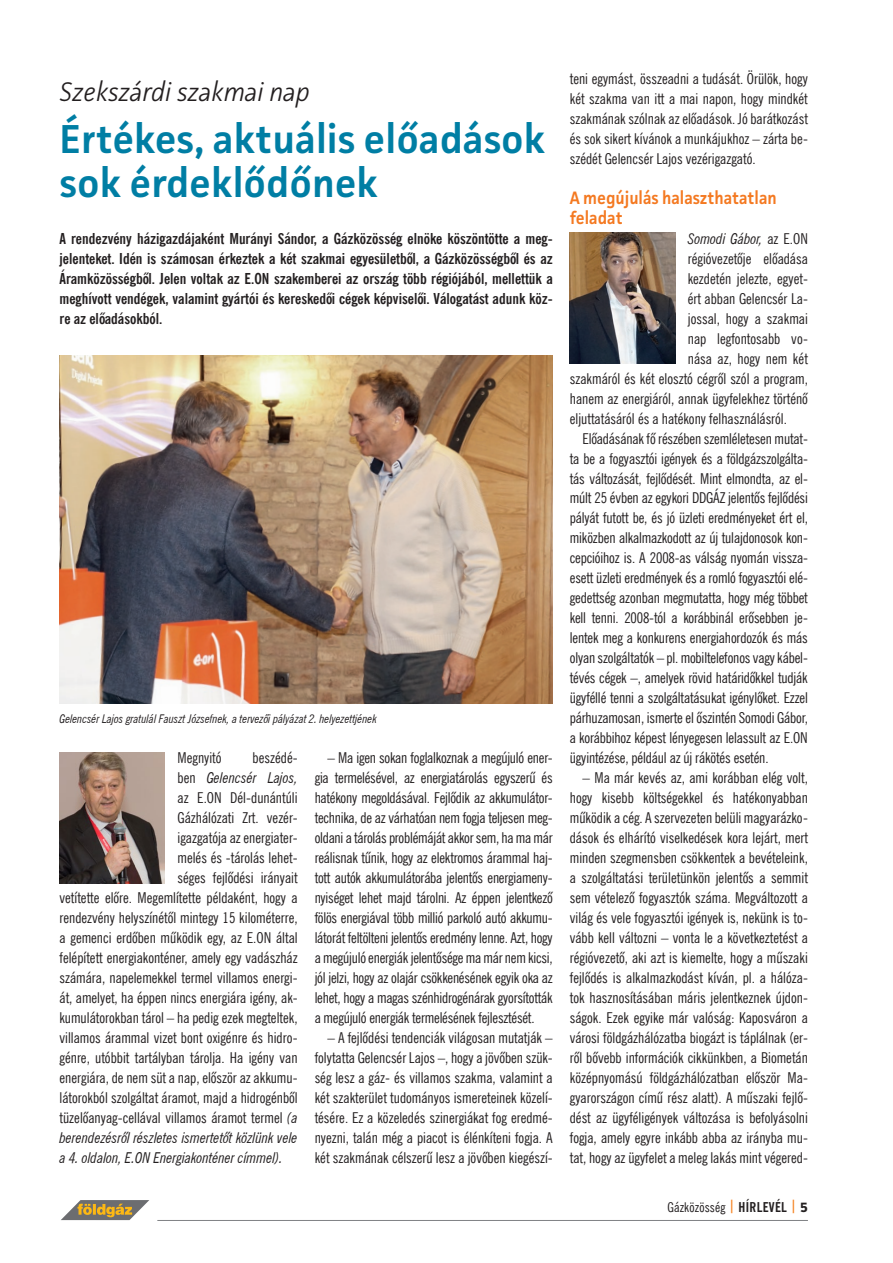
<style>
.page{position:relative;width:893px;height:1263px;background:#fff}
.page>*{position:absolute;margin:0;border:0;box-sizing:border-box;transform-origin:0 0}
.cim{font:600 40.5px/43.5px "Facit";color:#007ea4}
.cim_-_2{font:italic 300 27px "Facit";color:#231f20}
.cim_-_koz{font:600 18px/20px "Facit";color:#f47921;scale:.92 1}
.szoveg{font:15px/20px "News Gothic Condensed";color:#231f20;text-align:justify}
.szoveg_-_tompa{font:15px "News Gothic Condensed";color:#231f20}
.szoveg_-_tompa-2{font:700 condensed 15px/20px "News Gothic";color:#231f20;text-align:justify}
.szoveg_-_tompa-3{font:italic condensed 15px "News Gothic";color:#231f20}
.t1{font:13.5px "News Gothic Condensed";letter-spacing:.01em;color:#231f20}
.kepala{font:italic condensed 12px "News Gothic";color:#231f20}
.s1{font-family:"News Gothic Condensed";font-style:normal;font-stretch:normal}
.s2{font-family:"News Gothic";font-style:italic;font-stretch:condensed}
.s3{font-family:"News Gothic";font-weight:700;font-stretch:condensed;color:#f58220}
.s4{font-family:"News Gothic";font-weight:700;font-stretch:condensed}
.s5{font-family:"Facit";font-weight:700}
</style>
<div class="page">
<hr style="left:157px;top:1220px;width:651px;height:1px;background:#808285">
<svg style="left:61px;top:1200px;width:88px;height:20px"></svg>
<img style="left:60px;top:356px;width:493px;height:347px">
<img style="left:60px;top:752px;width:105px;height:131px">
<img style="left:570px;top:232px;width:105px;height:132px">
<p class="cim_-_2" style="left:60px;top:75px;width:252px">Szekszárdi szakmai nap</p>
<p class="cim" style="left:60px;top:117px;width:487px">Értékes, aktuális előadások sok érdeklődőnek</p>
<p class="szoveg_-_tompa-2" style="left:60px;top:228px;width:495px">A rendezvény házigazdájaként Murányi Sándor, a Gázközösség elnöke köszöntötte a meg&shy;jelenteket. Idén is számosan érkeztek a két szakmai egyesületbôl, a Gázközösségbôl és az Áramközösségbôl. Jelen voltak az E.ON szakemberei az ország több régiójából, mellettük a meghívott vendégek, valamint gyártói és kereskedôi cégek képviselôi. Válogatást adunk köz&shy;re az elôadásokból.</p>
<p class="kepala" style="left:60px;top:712px;width:319px">Gelencsér Lajos gratulál Fauszt Józsefnek, a tervezôi pályázat 2. helyezettjének</p>
<p class="szoveg_-_tompa" style="left:178px;top:749px;width:46px">Megnyitó</p>
<p class="szoveg_-_tompa" style="left:253px;top:749px;width:47px">beszédé-</p>
<p class="szoveg_-_tompa-3" style="left:178px;top:769px;width:122px"><span class="s1">ben</span> Gelencsér Lajos,</p>
<p class="szoveg_-_tompa" style="left:178px;top:789px;width:122px">az E.ON Dél-dunántúli</p>
<p class="szoveg_-_tompa" style="left:178px;top:809px;width:122px">Gázhálózati Zrt. vezér-</p>
<p class="szoveg_-_tompa" style="left:178px;top:829px;width:122px">igazgatója az energiater-</p>
<p class="szoveg_-_tompa" style="left:178px;top:849px;width:122px">melés és -tárolás lehet-</p>
<p class="szoveg_-_tompa" style="left:178px;top:869px;width:122px">séges fejlôdési irányait</p>
<p class="szoveg_-_tompa" style="left:60px;top:889px;width:240px">vetítette elôre. Megemlítette példaként, hogy a</p>
<p class="szoveg_-_tompa" style="left:60px;top:909px;width:240px">rendezvény helyszínétôl mintegy 15 kilométerre,</p>
<p class="szoveg_-_tompa" style="left:60px;top:929px;width:240px">a gemenci erdôben mûködik egy, az E.ON által</p>
<p class="szoveg_-_tompa" style="left:60px;top:949px;width:240px">felépített energiakonténer, amely egy vadászház</p>
<p class="szoveg_-_tompa" style="left:60px;top:969px;width:240px">számára, napelemekkel termel villamos energi-</p>
<p class="szoveg_-_tompa" style="left:60px;top:989px;width:240px">át, amelyet, ha éppen nincs energiára igény, ak-</p>
<p class="szoveg_-_tompa" style="left:60px;top:1009px;width:240px">kumulátorokban tárol – ha pedig ezek megteltek,</p>
<p class="szoveg_-_tompa" style="left:60px;top:1029px;width:240px">villamos árammal vizet bont oxigénre és hidro-</p>
<p class="szoveg_-_tompa" style="left:60px;top:1049px;width:240px">génre, utóbbit tartályban tárolja. Ha igény van</p>
<p class="szoveg_-_tompa" style="left:60px;top:1069px;width:240px">energiára, de nem süt a nap, elôször az akkumu-</p>
<p class="szoveg_-_tompa" style="left:60px;top:1089px;width:240px">látorokból szolgáltat áramot, majd a hidrogénbôl</p>
<p class="szoveg_-_tompa" style="left:60px;top:1109px;width:240px">tüzelôanyag-cellával villamos áramot termel <span class="s2">(a</span></p>
<p class="szoveg_-_tompa-3" style="left:60px;top:1129px;width:240px">berendezésrôl részletes ismertetôt közlünk vele</p>
<p class="szoveg_-_tompa-3" style="left:60px;top:1149px;width:225px">a 4. oldalon, E.ON Energiakonténer címmel).</p>
<p class="szoveg" style="left:315px;top:748px;width:240px;text-indent:13px">– Ma igen sokan foglalkoznak a megújuló ener&shy;gia termelésével, az energiatárolás egyszerû és hatékony megoldásával. Fejlôdik az akkumulátor&shy;technika, de az várhatóan nem fogja teljesen meg&shy;oldani a tárolás problémáját akkor sem, ha ma már reálisnak tûnik, hogy az elektromos árammal haj&shy;tott autók akkumulátorába jelentôs energiamen - nyiséget lehet majd tárolni. Az éppen jelentkezô fölös energiával több millió parkoló autó akkumu&shy;látorát feltölteni jelentôs eredmény lenne. Azt, hogy a megújuló energiák jelentôsége ma már nem kicsi, jól jelzi, hogy az olajár csökkenésének egyik oka az lehet, hogy a magas szénhidrogénárak gyorsították a megújuló energiák termelésének fejlesztését.</p>
<p class="szoveg" style="left:315px;top:1028px;width:240px;text-indent:13px">– A fejlôdési tendenciák világosan mutatják – folytatta Gelencsér Lajos –, hogy a jövôben szük&shy;ség lesz a gáz- és villamos szakma, valamint a két szakterület tudományos ismereteinek közelí&shy;tésére. Ez a közeledés szinergiákat fog eredmé&shy;nyezni, talán még a piacot is élénkíteni fogja. A két szakmának célszerû lesz a jövôben kiegészí-</p>
<p class="szoveg" style="left:570px;top:68px;width:240px">teni egymást, összeadni a tudását. Örülök, hogy két szakma van itt a mai napon, hogy mindkét szakmának szólnak az elôadások. Jó barátkozást és sok sikert kívánok a munkájukhoz – zárta be&shy;szédét Gelencsér Lajos vezérigazgató.</p>
<p class="cim_-_koz" style="left:570px;top:187px;width:227px">A megújulás halaszthatatlan feladat</p>
<p class="szoveg_-_tompa-3" style="left:688px;top:229px;width:122px">Somodi Gábor, <span class="s1">az E.ON</span></p>
<p class="szoveg_-_tompa" style="left:688px;top:249px;width:122px">régióvezetôje elôadása</p>
<p class="szoveg_-_tompa" style="left:688px;top:269px;width:122px">kezdetén jelezte, egyet-</p>
<p class="szoveg_-_tompa" style="left:688px;top:289px;width:122px">ért abban Gelencsér La-</p>
<p class="szoveg_-_tompa" style="left:688px;top:309px;width:122px">jossal, hogy a szakmai</p>
<p class="szoveg_-_tompa" style="left:688px;top:329px;width:122px">nap legfontosabb vo-</p>
<p class="szoveg_-_tompa" style="left:688px;top:349px;width:122px">nása az, hogy nem két</p>
<p class="szoveg_-_tompa" style="left:570px;top:369px;width:240px">szakmáról és két elosztó cégrôl szól a program,</p>
<p class="szoveg_-_tompa" style="left:570px;top:389px;width:240px">hanem az energiáról, annak ügyfelekhez történô</p>
<p class="szoveg_-_tompa" style="left:570px;top:409px;width:219px">eljuttatásáról és a hatékony felhasználásról.</p>
<p class="szoveg" style="left:570px;top:428px;width:240px;text-indent:13px">Elôadásának fô részében szemléletesen mutat&shy;ta be a fogyasztói igények és a földgázszolgálta&shy;tás változását, fejlôdését. Mint elmondta, az el&shy;múlt 25 évben az egykori DDGÁZ jelentôs fejlôdési pályát futott be, és jó üzleti eredményeket ért el, miközben alkalmazkodott az új tulajdonosok kon&shy;cepcióihoz is. A 2008-as válság nyomán vissza&shy;esett üzleti eredmények és a romló fogyasztói elé&shy;gedettség azonban megmutatta, hogy még többet kell tenni. 2008-tól a korábbinál erôsebben je&shy;lentek meg a konkurens energiahordozók és más olyan szolgáltatók – pl. mobiltelefonos vagy kábel&shy;tévés cégek –, amelyek rövid határidôkkel tudják ügyféllé tenni a szolgáltatásukat igénylôket. Ezzel párhuzamosan, ismerte el ôszintén Somodi Gábor, a korábbihoz képest lényegesen lelassult az E.ON ügyintézése, például az új rákötés esetén.</p>
<p class="szoveg" style="left:570px;top:768px;width:240px;text-indent:13px">– Ma már kevés az, ami korábban elég volt, hogy kisebb költségekkel és hatékonyabban mûködik a cég. A szervezeten belüli magyarázko&shy;dások és elhárító viselkedések kora lejárt, mert minden szegmensben csökkentek a bevételeink, a szolgáltatási területünkön jelentôs a semmit sem vételezô fogyasztók száma. Megváltozott a világ és vele fogyasztói igények is, nekünk is to&shy;vább kell változni – vonta le a következtetést a régióvezetô, aki azt is kiemelte, hogy a mûszaki fejlôdés is alkalmazkodást kíván, pl. a hálóza&shy;tok hasznosításában máris jelentkeznek újdon&shy;ságok. Ezek egyike már valóság: Kaposváron a városi földgázhálózatba biogázt is táplálnak (er&shy;rôl bôvebb információk cikkünkben, a Biometán középnyomású földgázhálózatban elôször Ma&shy;gyarországon címû rész alatt). A mûszaki fejlô&shy;dést az ügyféligények változása is befolyásolni fogja, amely egyre inkább abba az irányba mu&shy;tat, hogy az ügyfelet a meleg lakás mint végered-</p>
<p class="t1" style="left:667px;top:1199px;width:142px">Gázközösség <span class="s3">|</span> <span class="s4">HÍRLEVÉL</span> <span class="s3">|</span> <span class="s5">5</span></p>
</div>
